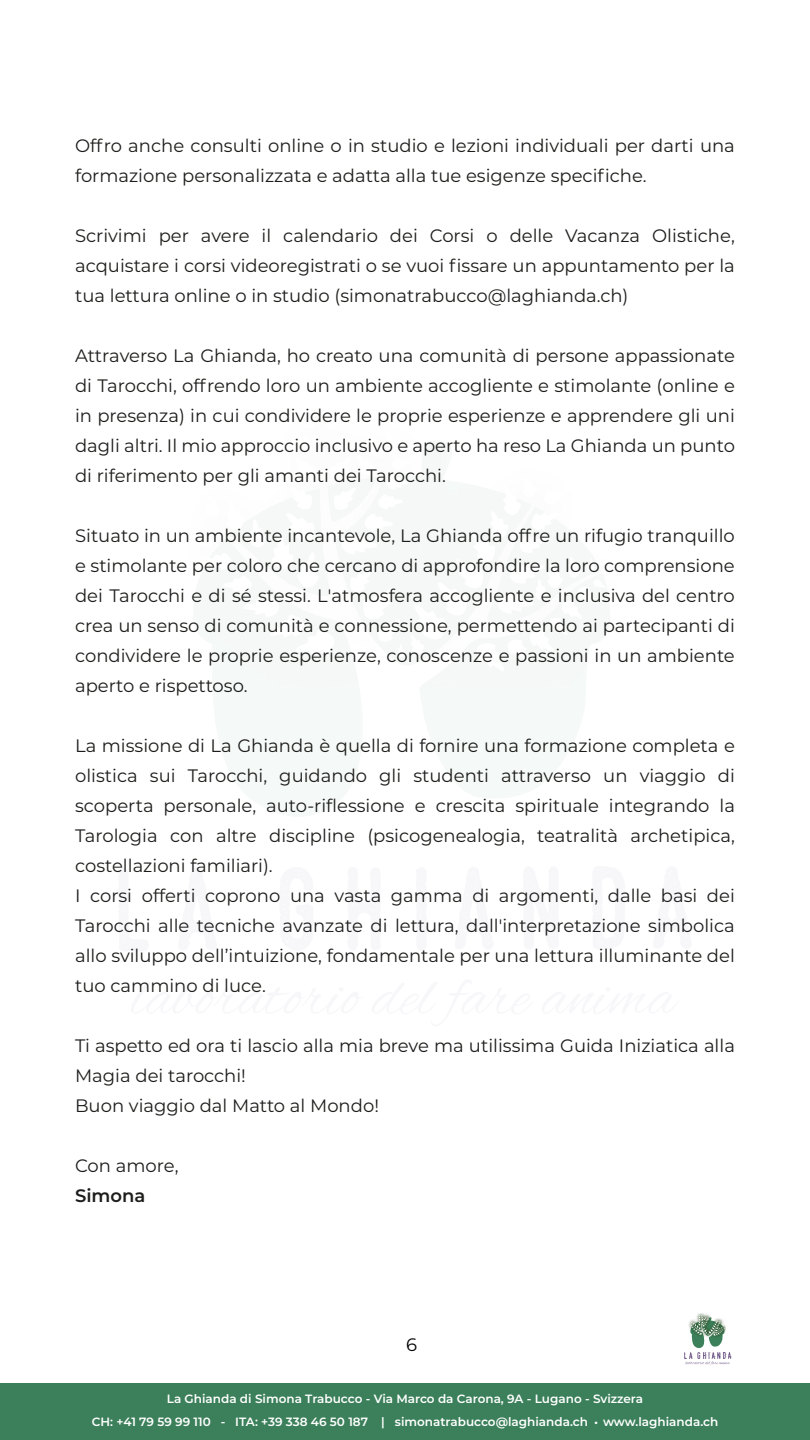
<style>
.page{position:relative;width:810px;height:1440px;background:#fff}
.page>*{position:absolute;margin:0;border:0;box-sizing:border-box;transform-origin:0 0}
.t1{font:18px/30px "Montserrat";color:#1d1d1b}
.t2{font:600 18px "Montserrat";color:#1d1d1b}
.t3{font:18px "Montserrat";color:#000}
.t4{font:600 12px/22.5px "Montserrat";color:#fff;text-align:center}
.s1{font-family:"Myriad Pro";font-weight:400}
</style>
<div class="page">
<div style="left:0;top:1384px;width:810px;height:56px;background:#3b805a"></div>
<img style="left:697px;top:1313px;width:35px;height:45px">
<svg style="left:684px;top:1317px;width:47px;height:48px"></svg>
<p class="t1" style="left:75px;top:130px;width:661px">Offro anche consulti online o in studio e lezioni individuali per darti una formazione personalizzata e adatta alla tue esigenze specifiche.</p>
<p class="t1" style="left:75px;top:220px;width:661px;text-align:justify">Scrivimi per avere il calendario dei Corsi o delle Vacanza Olistiche, acquistare i corsi videoregistrati o se vuoi fissare un appuntamento per la tua lettura online o in studio (simonatrabucco@laghianda.ch)</p>
<p class="t1" style="left:75px;top:340px;width:661px;text-align:justify">Attraverso La Ghianda, ho creato una comunità di persone appassionate di Tarocchi, offrendo loro un ambiente accogliente e stimolante (online e in presenza) in cui condividere le proprie esperienze e apprendere gli uni dagli altri. Il mio approccio inclusivo e aperto ha reso La Ghianda un punto di riferimento per gli amanti dei Tarocchi.</p>
<p class="t1" style="left:75px;top:520px;width:661px;text-align:justify">Situato in un ambiente incantevole, La Ghianda offre un rifugio tranquillo e stimolante per coloro che cercano di approfondire la loro comprensione dei Tarocchi e di sé stessi. L'atmosfera accogliente e inclusiva del centro crea un senso di comunità e connessione, permettendo ai partecipanti di condividere le proprie esperienze, conoscenze e passioni in un ambiente aperto e rispettoso.</p>
<p class="t1" style="left:75px;top:730px;width:661px">La missione di La Ghianda è quella di fornire una formazione completa e olistica sui Tarocchi, guidando gli studenti attraverso un viaggio di scoperta personale, auto-riflessione e crescita spirituale integrando la Tarologia con altre discipline (psicogenealogia, teatralità archetipica, costellazioni familiari).<br>I corsi offerti coprono una vasta gamma di argomenti, dalle basi dei Tarocchi alle tecniche avanzate di lettura, dall'interpretazione simbolica allo sviluppo dell’intuizione, fondamentale per una lettura illuminante del tuo cammino di luce.</p>
<p class="t1" style="left:75px;top:1030px;width:661px">Ti aspetto ed ora ti lascio alla mia breve ma utilissima Guida Iniziatica alla<br>Magia dei tarocchi!<br>Buon viaggio dal Matto al Mondo!</p>
<p class="t1" style="left:75px;top:1150px;width:105px">Con amore,</p>
<p class="t2" style="left:75px;top:1183px;width:72px">Simona</p>
<p class="t3" style="left:406px;top:1332px;width:12px">6</p>
<p class="t4" style="left:92px;top:1387px;width:628px">La Ghianda di Simona Trabucco - Via Marco da Carona, 9A - Lugano - Svizzera<br>CH: +41 79 59 99 110 - ITA: +39 338 46 50 187 | simonatrabucco@laghianda.ch <span class="s1">•</span> www.laghianda.ch</p>
</div>
